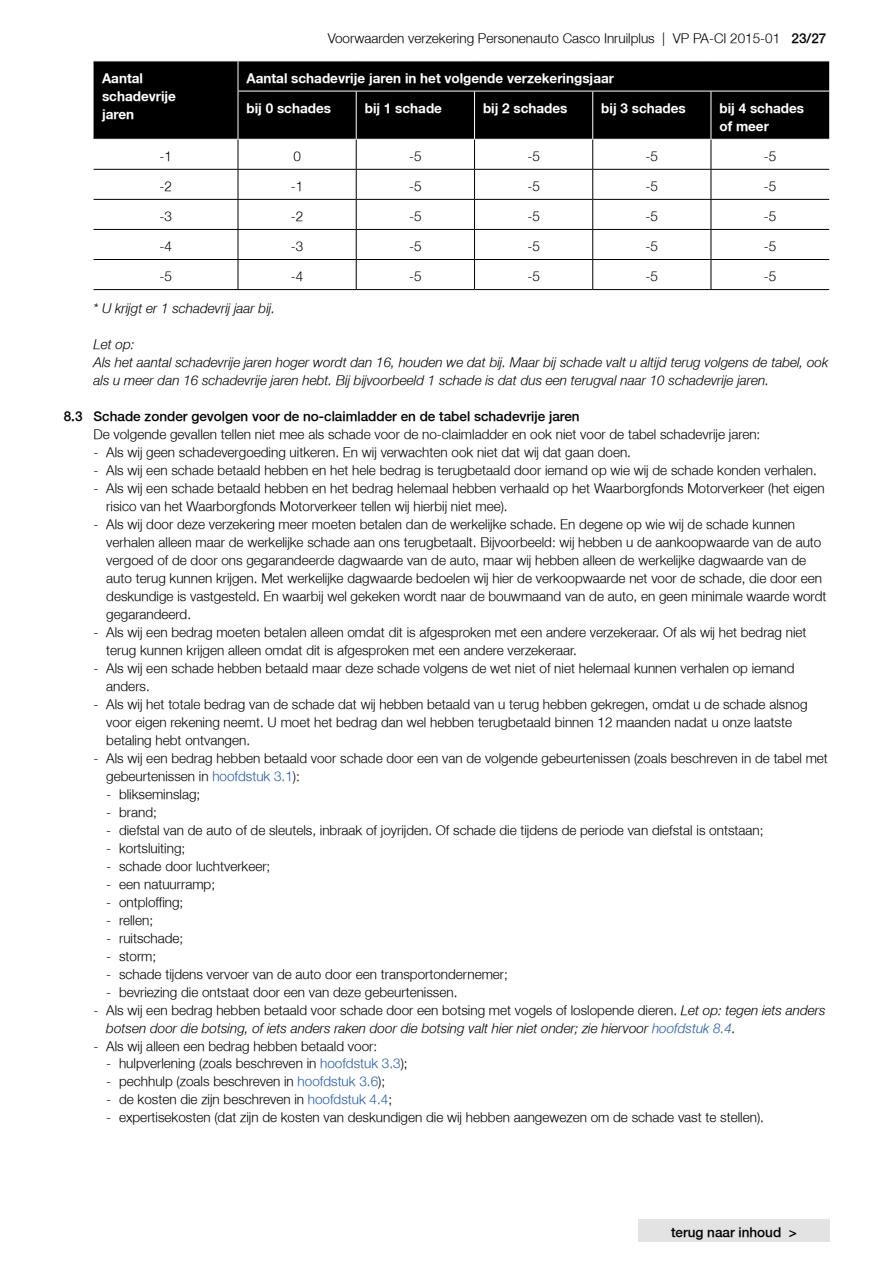
<style>
.page{position:relative;width:893px;height:1263px;background:#fff}
.page>*{position:absolute;margin:0;border:0;box-sizing:border-box;transform-origin:0 0}
.t1{font:300 13.5px/18px "Fortis Helvetica";color:#000}
.t2{font:italic 300 13.5px/18px "Fortis Helvetica";color:#000}
.t3{font:700 13.5px/18px "Fortis Helvetica";color:#fff}
.t4{font:300 13.5px "Fortis Helvetica";color:#000}
.s1{font-style:inherit}
.s2{color:#275b9b}
.s3{font-style:normal}
</style>
<div class="page">
<div style="left:638px;top:1219px;width:192px;height:23px;background:#e3e3e3"></div>
<div style="left:94px;top:62px;width:735px;height:77px;background:#000"></div>
<hr style="left:94px;top:169px;width:144px;height:1px;background:#000">
<hr style="left:238px;top:169px;width:118px;height:1px;background:#000">
<hr style="left:356px;top:169px;width:118px;height:1px;background:#000">
<hr style="left:474px;top:169px;width:119px;height:1px;background:#000">
<hr style="left:593px;top:169px;width:118px;height:1px;background:#000">
<hr style="left:711px;top:169px;width:118px;height:1px;background:#000">
<hr style="left:94px;top:199px;width:144px;height:1px;background:#000">
<hr style="left:238px;top:199px;width:118px;height:1px;background:#000">
<hr style="left:356px;top:199px;width:118px;height:1px;background:#000">
<hr style="left:474px;top:199px;width:119px;height:1px;background:#000">
<hr style="left:593px;top:199px;width:118px;height:1px;background:#000">
<hr style="left:711px;top:199px;width:118px;height:1px;background:#000">
<hr style="left:94px;top:229px;width:144px;height:1px;background:#000">
<hr style="left:238px;top:229px;width:118px;height:1px;background:#000">
<hr style="left:356px;top:229px;width:118px;height:1px;background:#000">
<hr style="left:474px;top:229px;width:119px;height:1px;background:#000">
<hr style="left:593px;top:229px;width:118px;height:1px;background:#000">
<hr style="left:711px;top:229px;width:118px;height:1px;background:#000">
<hr style="left:94px;top:259px;width:144px;height:1px;background:#000">
<hr style="left:238px;top:259px;width:118px;height:1px;background:#000">
<hr style="left:356px;top:259px;width:118px;height:1px;background:#000">
<hr style="left:474px;top:259px;width:119px;height:1px;background:#000">
<hr style="left:593px;top:259px;width:118px;height:1px;background:#000">
<hr style="left:711px;top:259px;width:118px;height:1px;background:#000">
<hr style="left:94px;top:289px;width:144px;height:1px;background:#000">
<hr style="left:238px;top:289px;width:118px;height:1px;background:#000">
<hr style="left:356px;top:289px;width:118px;height:1px;background:#000">
<hr style="left:474px;top:289px;width:119px;height:1px;background:#000">
<hr style="left:593px;top:289px;width:118px;height:1px;background:#000">
<hr style="left:711px;top:289px;width:118px;height:1px;background:#000">
<hr style="left:238px;top:91px;width:118px;height:1px;background:#fff">
<hr style="left:356px;top:91px;width:118px;height:1px;background:#fff">
<hr style="left:474px;top:91px;width:119px;height:1px;background:#fff">
<hr style="left:593px;top:91px;width:118px;height:1px;background:#fff">
<hr style="left:711px;top:91px;width:118px;height:1px;background:#fff">
<hr style="left:238px;top:61px;width:1px;height:30px;background:#fff">
<hr style="left:238px;top:91px;width:1px;height:48px;background:#fff">
<hr style="left:356px;top:91px;width:1px;height:48px;background:#fff">
<hr style="left:474px;top:91px;width:1px;height:48px;background:#fff">
<hr style="left:592px;top:91px;width:1px;height:48px;background:#fff">
<hr style="left:711px;top:91px;width:1px;height:48px;background:#fff">
<svg style="left:238px;top:140px;width:1px;height:149px"></svg>
<svg style="left:356px;top:140px;width:1px;height:149px"></svg>
<svg style="left:474px;top:140px;width:1px;height:149px"></svg>
<svg style="left:592px;top:140px;width:1px;height:149px"></svg>
<svg style="left:711px;top:140px;width:1px;height:149px"></svg>
<p class="t1" style="left:328px;top:29px;width:500px">Voorwaarden verzekering Personenauto Casco Inruilplus | VP PA-CI 2015-01 <span class="s1">23/27</span></p>
<p class="t3" style="left:102px;top:69px;width:76px">Aantal schadevrije jaren</p>
<p class="t3" style="left:246px;top:69px;width:369px">Aantal schadevrije jaren in het volgende verzekeringsjaar</p>
<p class="t3" style="left:246px;top:100px;width:86px">bij 0 schades</p>
<p class="t3" style="left:365px;top:100px;width:79px">bij 1 schade</p>
<p class="t3" style="left:483px;top:100px;width:86px">bij 2 schades</p>
<p class="t3" style="left:601px;top:100px;width:86px">bij 3 schades</p>
<p class="t3" style="left:719px;top:100px;width:86px">bij 4 schades of meer</p>
<p class="t1" style="left:160px;top:147px;width:14px">-1</p>
<p class="t1" style="left:293px;top:147px;width:9px">0</p>
<p class="t1" style="left:409px;top:147px;width:14px">-5</p>
<p class="t1" style="left:527px;top:147px;width:14px">-5</p>
<p class="t1" style="left:646px;top:147px;width:14px">-5</p>
<p class="t1" style="left:764px;top:147px;width:14px">-5</p>
<p class="t1" style="left:160px;top:177px;width:14px">-2</p>
<p class="t1" style="left:291px;top:177px;width:14px">-1</p>
<p class="t1" style="left:409px;top:177px;width:14px">-5</p>
<p class="t1" style="left:527px;top:177px;width:14px">-5</p>
<p class="t1" style="left:646px;top:177px;width:14px">-5</p>
<p class="t1" style="left:764px;top:177px;width:14px">-5</p>
<p class="t1" style="left:160px;top:207px;width:14px">-3</p>
<p class="t1" style="left:291px;top:207px;width:14px">-2</p>
<p class="t1" style="left:409px;top:207px;width:14px">-5</p>
<p class="t1" style="left:527px;top:207px;width:14px">-5</p>
<p class="t1" style="left:646px;top:207px;width:14px">-5</p>
<p class="t1" style="left:764px;top:207px;width:14px">-5</p>
<p class="t1" style="left:160px;top:237px;width:14px">-4</p>
<p class="t1" style="left:291px;top:237px;width:14px">-3</p>
<p class="t1" style="left:409px;top:237px;width:14px">-5</p>
<p class="t1" style="left:527px;top:237px;width:14px">-5</p>
<p class="t1" style="left:646px;top:237px;width:14px">-5</p>
<p class="t1" style="left:764px;top:237px;width:14px">-5</p>
<p class="t1" style="left:160px;top:267px;width:14px">-5</p>
<p class="t1" style="left:291px;top:267px;width:14px">-4</p>
<p class="t1" style="left:409px;top:267px;width:14px">-5</p>
<p class="t1" style="left:527px;top:267px;width:14px">-5</p>
<p class="t1" style="left:646px;top:267px;width:14px">-5</p>
<p class="t1" style="left:764px;top:267px;width:14px">-5</p>
<p class="t2" style="left:94px;top:299px;width:183px">* U krijgt er 1 schadevrij jaar bij.</p>
<p class="t2" style="left:94px;top:335px;width:736px">Let op:<br>Als het aantal schadevrije jaren hoger wordt dan 16, houden we dat bij. Maar bij schade valt u altijd terug volgens de tabel, ook als u meer dan 16 schadevrije jaren hebt. Bij bijvoorbeeld 1 schade is dat dus een terugval naar 10 schadevrije jaren.</p>
<p class="t4" style="left:64px;top:408px;width:517px">8.3 Schade zonder gevolgen voor de no-claimladder en de tabel schadevrije jaren</p>
<p class="t1" style="left:94px;top:425px;width:668px">De volgende gevallen tellen niet mee als schade voor de no-claimladder en ook niet voor de tabel schadevrije jaren:</p>
<p class="t1" style="left:94px;top:443px;width:539px">- Als wij geen schadevergoeding uitkeren. En wij verwachten ook niet dat wij dat gaan doen.</p>
<p class="t1" style="left:94px;top:461px;width:725px">- Als wij een schade betaald hebben en het hele bedrag is terugbetaald door iemand op wie wij de schade konden verhalen.</p>
<p class="t1" style="left:106px;top:479px;width:720px;text-indent:-13px">- Als wij een schade betaald hebben en het bedrag helemaal hebben verhaald op het Waarborgfonds Motorverkeer (het eigen risico van het Waarborgfonds Motorverkeer tellen wij hierbij niet mee).</p>
<p class="t1" style="left:106px;top:515px;width:722px;text-indent:-13px">- Als wij door deze verzekering meer moeten betalen dan de werkelijke schade. En degene op wie wij de schade kunnen verhalen alleen maar de werkelijke schade aan ons terugbetaalt. Bijvoorbeeld: wij hebben u de aankoopwaarde van de auto vergoed of de door ons gegarandeerde dagwaarde van de auto, maar wij hebben alleen de werkelijke dagwaarde van de auto terug kunnen krijgen. Met werkelijke dagwaarde bedoelen wij hier de verkoopwaarde net voor de schade, die door een deskundige is vastgesteld. En waarbij wel gekeken wordt naar de bouwmaand van de auto, en geen minimale waarde wordt gegarandeerd.</p>
<p class="t1" style="left:106px;top:623px;width:702px;text-indent:-13px">- Als wij een bedrag moeten betalen alleen omdat dit is afgesproken met een andere verzekeraar. Of als wij het bedrag niet terug kunnen krijgen alleen omdat dit is afgesproken met een andere verzekeraar.</p>
<p class="t1" style="left:106px;top:659px;width:690px;text-indent:-13px">- Als wij een schade hebben betaald maar deze schade volgens de wet niet of niet helemaal kunnen verhalen op iemand anders.</p>
<p class="t1" style="left:106px;top:695px;width:703px;text-indent:-13px">- Als wij het totale bedrag van de schade dat wij hebben betaald van u terug hebben gekregen, omdat u de schade alsnog voor eigen rekening neemt. U moet het bedrag dan wel hebben terugbetaald binnen 12 maanden nadat u onze laatste betaling hebt ontvangen.</p>
<p class="t1" style="left:106px;top:749px;width:723px;text-indent:-13px">- Als wij een bedrag hebben betaald voor schade door een van de volgende gebeurtenissen (zoals beschreven in de tabel met gebeurtenissen in <span class="s2">hoofdstuk 3.1</span>):</p>
<p class="t1" style="left:106px;top:785px;width:96px">- blikseminslag;</p>
<p class="t1" style="left:106px;top:803px;width:52px">- brand;</p>
<p class="t1" style="left:106px;top:821px;width:659px">- diefstal van de auto of de sleutels, inbraak of joyrijden. Of schade die tijdens de periode van diefstal is ontstaan;</p>
<p class="t1" style="left:106px;top:839px;width:81px">- kortsluiting;</p>
<p class="t1" style="left:106px;top:857px;width:166px">- schade door luchtverkeer;</p>
<p class="t1" style="left:106px;top:875px;width:110px">- een natuurramp;</p>
<p class="t1" style="left:106px;top:893px;width:79px">- ontploffing;</p>
<p class="t1" style="left:106px;top:911px;width:48px">- rellen;</p>
<p class="t1" style="left:106px;top:929px;width:79px">- ruitschade;</p>
<p class="t1" style="left:106px;top:947px;width:52px">- storm;</p>
<p class="t1" style="left:106px;top:965px;width:403px">- schade tijdens vervoer van de auto door een transportondernemer;</p>
<p class="t1" style="left:106px;top:983px;width:353px">- bevriezing die ontstaat door een van deze gebeurtenissen.</p>
<p class="t2" style="left:106px;top:1001px;width:721px;text-indent:-13px"><span class="s3">- Als wij een bedrag hebben betaald voor schade door een botsing met vogels of loslopende dieren.</span> Let op: tegen iets anders botsen door die botsing, of iets anders raken door die botsing valt hier niet onder; zie hiervoor <span class="s2">hoofdstuk 8.4</span>.</p>
<p class="t1" style="left:94px;top:1037px;width:285px">- Als wij alleen een bedrag hebben betaald voor:</p>
<p class="t1" style="left:106px;top:1055px;width:303px">- hulpverlening (zoals beschreven in <span class="s2">hoofdstuk 3.3</span>);</p>
<p class="t1" style="left:106px;top:1073px;width:280px">- pechhulp (zoals beschreven in <span class="s2">hoofdstuk 3.6</span>);</p>
<p class="t1" style="left:106px;top:1091px;width:287px">- de kosten die zijn beschreven in <span class="s2">hoofdstuk 4.4</span>;</p>
<p class="t1" style="left:106px;top:1109px;width:659px">- expertisekosten (dat zijn de kosten van deskundigen die wij hebben aangewezen om de schade vast te stellen).</p>
<p class="t4" style="left:671px;top:1224px;width:127px">terug naar inhoud &gt;</p>
</div>
